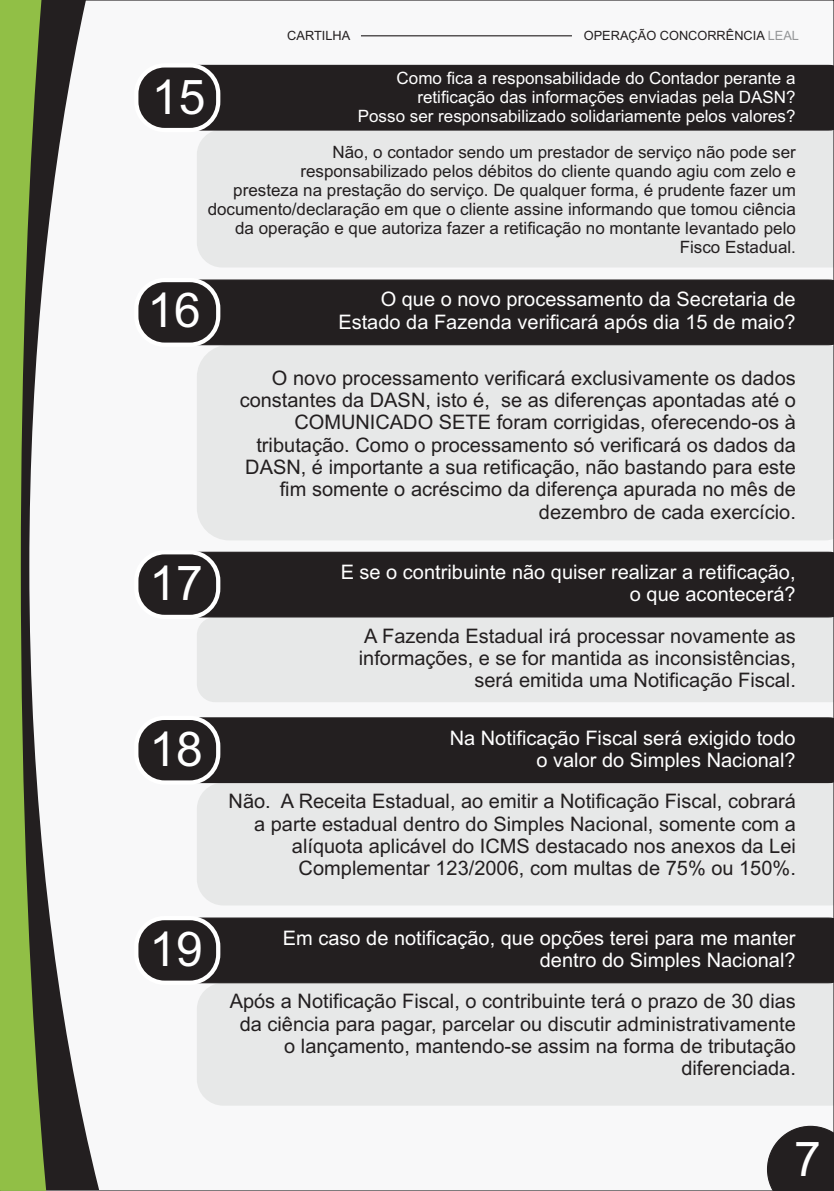
<style>
.page{position:relative;width:834px;height:1191px;background:#fff}
.page>*{position:absolute;margin:0;border:0;box-sizing:border-box;transform-origin:0 0}
.t1{font:48px "Arial";color:#fff}
.t2{font:20px/22.4px "Arial";color:#231f20;text-align:right}
.t3{font:20px/22.4px "Arial";color:#fff;text-align:right}
.t4{font:17px/19px "Arial";color:#231f20;text-align:right}
.t5{font:17px/19px "Arial";color:#fff;text-align:right}
.t6{font:12.8px "Arial";color:#231f20}
.s1{color:#949698}
</style>
<div class="page">
<div style="left:0;top:0;width:833px;height:1191px;background:#f8f8f9"></div>
<svg style="left:767px;top:1125px;width:64px;height:64px;background:#3e3a3b"></svg>
<div style="left:197px;top:131px;width:634px;height:136px;background:#e7e8e8"></div>
<div style="left:201px;top:65px;width:630px;height:66px;background:#231f20"></div>
<div style="left:134px;top:63px;width:86px;height:69px;background:#231f20;border:4px solid #fff;border-radius:28px"></div>
<div style="left:197px;top:345px;width:634px;height:195px;background:#e7e8e8"></div>
<div style="left:201px;top:279px;width:630px;height:66px;background:#231f20"></div>
<div style="left:134px;top:278px;width:86px;height:69px;background:#231f20;border:4px solid #fff;border-radius:28px"></div>
<div style="left:197px;top:617px;width:634px;height:85px;background:#e7e8e8"></div>
<div style="left:203px;top:552px;width:628px;height:65px;background:#231f20"></div>
<div style="left:134px;top:550px;width:86px;height:69px;background:#231f20;border:4px solid #fff;border-radius:28px"></div>
<div style="left:197px;top:983px;width:634px;height:122px;background:#e7e8e8"></div>
<div style="left:201px;top:917px;width:630px;height:66px;background:#231f20"></div>
<div style="left:134px;top:916px;width:86px;height:68px;background:#231f20;border:4px solid #fff;border-radius:28px"></div>
<div style="left:197px;top:783px;width:634px;height:122px;background:#e7e8e8"></div>
<div style="left:201px;top:717px;width:630px;height:66px;background:#231f20"></div>
<div style="left:134px;top:715px;width:86px;height:69px;background:#231f20;border:4px solid #fff;border-radius:28px"></div>
<hr style="left:361px;top:35px;width:211px;height:1px;background:#231f20">
<svg style="left:46px;top:0;width:53px;height:1190px"></svg>
<svg style="left:0;top:0;width:46px;height:1190px;background:#819d53"></svg>
<p class="t6" style="left:287px;top:31px;width:64px">CARTILHA</p>
<p class="t6" style="left:583px;top:31px;width:217px">OPERAÇÃO CONCORRÊNCIA <span class="s1">LEAL</span></p>
<h1 class="t1" style="left:152px;top:79px;width:55px">15</h1>
<p class="t5" style="left:358px;top:70px;width:439px">Como fica a responsabilidade do Contador perante a retificação das informações enviadas pela DASN?<br>Posso ser responsabilizado solidariamente pelos valores?</p>
<p class="t4" style="left:208px;top:144px;width:589px">Não, o contador sendo um prestador de serviço não pode ser responsabilizado pelos débitos do cliente quando agiu com zelo e<br>presteza na prestação do serviço. De qualquer forma, é prudente fazer um documento/declaração em que o cliente assine informando que tomou ciência da operação e que autoriza fazer a retificação no montante levantado pelo Fisco Estadual.</p>
<h1 class="t1" style="left:148px;top:292px;width:55px">16</h1>
<p class="t3" style="left:338px;top:290px;width:458px">O que o novo processamento da Secretaria de<br>Estado da Fazenda verificará após dia 15 de maio?</p>
<p class="t2" style="left:240px;top:368px;width:557px">O novo processamento verificará exclusivamente os dados constantes da DASN, isto é, se as diferenças apontadas até o COMUNICADO SETE foram corrigidas, oferecendo-os à tributação. Como o processamento só verificará os dados da DASN, é importante a sua retificação, não bastando para este fim somente o acréscimo da diferença apurada no mês de dezembro de cada exercício.</p>
<h1 class="t1" style="left:149px;top:565px;width:55px">17</h1>
<p class="t3" style="left:340px;top:562px;width:456px">E se o contribuinte não quiser realizar a retificação, o que acontecerá?</p>
<p class="t2" style="left:359px;top:626px;width:438px">A Fazenda Estadual irá processar novamente as informações, e se for mantida as inconsistências, será emitida uma Notificação Fiscal.</p>
<h1 class="t1" style="left:149px;top:731px;width:55px">18</h1>
<p class="t3" style="left:449px;top:728px;width:347px">Na Notificação Fiscal será exigido todo o valor do Simples Nacional?</p>
<p class="t2" style="left:228px;top:791px;width:568px">Não. A Receita Estadual, ao emitir a Notificação Fiscal, cobrará a parte estadual dentro do Simples Nacional, somente com a alíquota aplicável do ICMS destacado nos anexos da Lei Complementar 123/2006, com multas de 75% ou 150%.</p>
<h1 class="t1" style="left:149px;top:931px;width:55px">19</h1>
<p class="t3" style="left:283px;top:928px;width:514px">Em caso de notificação, que opções terei para me manter dentro do Simples Nacional?</p>
<p class="t2" style="left:230px;top:992px;width:567px">Após a Notificação Fiscal, o contribuinte terá o prazo de 30 dias da ciência para pagar, parcelar ou discutir administrativamente o lançamento, mantendo-se assim na forma de tributação diferenciada.</p>
<h1 class="t1" style="left:794px;top:1141px;width:28px">7</h1>
</div>
